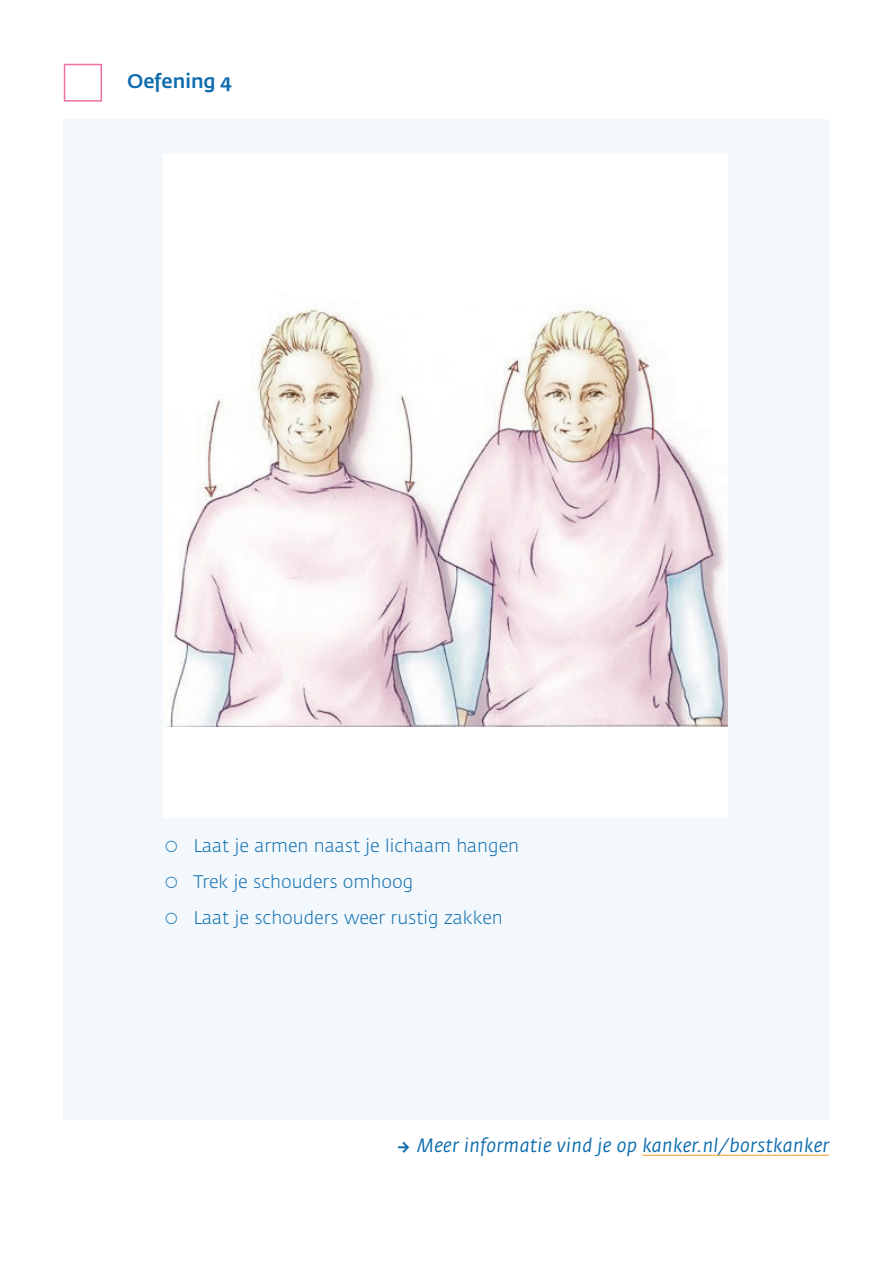
<style>
.page{position:relative;width:893px;height:1263px;background:#fff}
.page>*{position:absolute;margin:0;border:0;box-sizing:border-box;transform-origin:0 0}
.t1{font:500 19.5px "Fedra Sans Std";color:#0d6cae}
.t2{font:italic 19.05px "Fedra Sans";letter-spacing:.02em;color:#0d6cae}
.t3{font:300 18px "Fedra Sans";color:#0d6cae}
</style>
<div class="page">
<div style="left:64px;top:64px;width:38px;height:38px;border:2px solid #ed70a4"></div>
<div style="left:64px;top:119px;width:765px;height:1000px;background:#f2f8fc"></div>
<hr style="left:642px;top:1155px;width:187px;height:1px;background:#faa63f">
<div style="left:164px;top:154px;width:564px;height:664px;background:#fff"></div>
<img style="left:167px;top:303px;width:561px;height:423px">
<p class="t1" style="left:127px;top:68px;width:106px">Oefening 4</p>
<p class="t3" style="left:164px;top:837px;width:357px">○ Laat je armen naast je lichaam hangen</p>
<p class="t3" style="left:164px;top:873px;width:251px">○ Trek je schouders omhoog</p>
<p class="t3" style="left:164px;top:908px;width:341px">○ Laat je schouders weer rustig zakken</p>
<p class="t2" style="left:417px;top:1135px;width:413px">Meer informatie vind je op kanker.nl/borstkanker</p>
</div>
